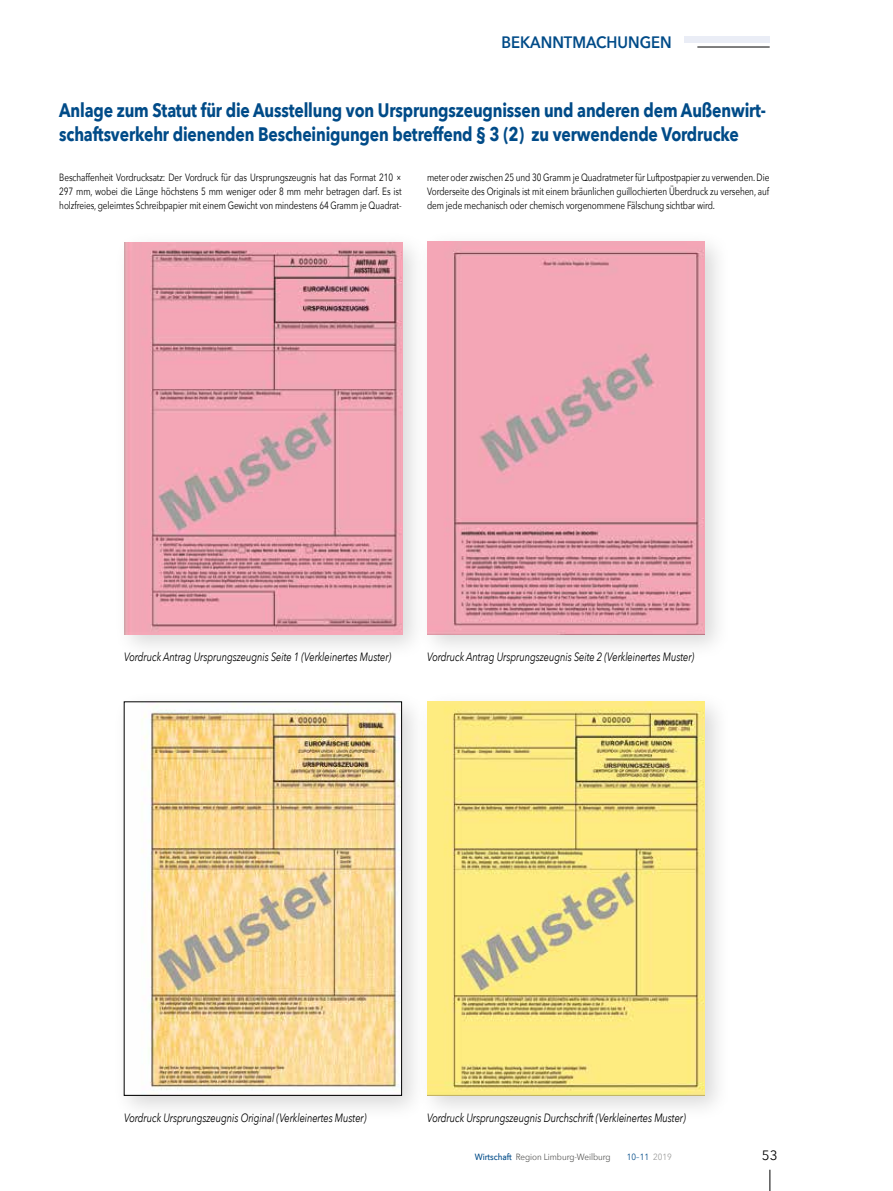
<style>
.page{position:relative;width:893px;height:1191px;background:#fff}
.page>*{position:absolute;margin:0;border:0;box-sizing:border-box;transform-origin:0 0}
.t1{font:700 19.5px/24px "Avenir Next";letter-spacing:-.01em;color:#004b88;scale:.81 1}
.t2{font:600 16.5px "Avenir Next";color:#004b88;scale:.9 1}
.t3{font:13.5px "Avenir Next";color:#000}
.t4{font:italic 12px "Avenir Next";letter-spacing:-.01em;color:#000;scale:.78 1}
.t5{font:10.5px/14.2px "Avenir Next";letter-spacing:-.01em;color:#000;text-align:justify;scale:.78 1}
.t6{font:9px "Avenir Next";letter-spacing:-.005em;color:#575756;scale:.9 1}
.t7{font:9px "Avenir Next";letter-spacing:-.005em;color:#004b88;scale:.9 1}
.s1{font-weight:500;color:#004b88}
.s2{color:#9d9d9c}
</style>
<div class="page">
<hr style="left:697px;top:47px;width:73px;height:1px;background:#000">
<svg style="left:770px;top:1169px;width:1px;height:22px"></svg>
<div style="left:685px;top:36px;width:85px;height:7px;background:#eaedf6"></div>
<div style="left:114px;top:231px;width:314px;height:429px;background:#000;opacity:.15"></div>
<img style="left:125px;top:242px;width:277px;height:392px">
<div style="left:416px;top:230px;width:315px;height:430px;background:#000;opacity:.15"></div>
<img style="left:427px;top:241px;width:278px;height:393px">
<div style="left:113px;top:690px;width:315px;height:431px;background:#000;opacity:.15"></div>
<img style="left:126px;top:703px;width:274px;height:390px">
<div style="left:416px;top:690px;width:315px;height:431px;background:#000;opacity:.15"></div>
<img style="left:427px;top:702px;width:278px;height:393px">
<h2 class="t2" style="left:502px;top:28px;width:191px">BEKANNTMACHUNGEN</h2>
<h1 class="t1" style="left:59px;top:98px;width:874px">Anlage zum Statut für die Ausstellung von Ursprungszeugnissen und anderen dem Außenwirt&shy;schaftsverkehr dienenden Bescheinigungen betreffend § 3 (2) zu verwendende Vordrucke</h1>
<p class="t5" style="left:59px;top:169px;width:440px">Beschaffenheit Vordrucksatz: Der Vordruck für das Ursprungszeugnis hat das Format 210 × 297 mm, wobei die Länge höchstens 5 mm weniger oder 8 mm mehr betragen darf. Es ist holzfreies, geleimtes Schreibpapier mit einem Gewicht von mindestens 64 Gramm je Quadrat-</p>
<p class="t5" style="left:427px;top:169px;width:440px">meter oder zwischen 25 und 30 Gramm je Quadratmeter für Luftpostpapier zu verwenden. Die Vorderseite des Originals ist mit einem bräunlichen guillochierten Überdruck zu versehen, auf dem jede mechanisch oder chemisch vorgenommene Fälschung sichtbar wird.</p>
<p class="t4" style="left:124px;top:646px;width:344px">Vordruck Antrag Ursprungszeugnis Seite 1 (Verkleinertes Muster)</p>
<p class="t4" style="left:427px;top:646px;width:344px">Vordruck Antrag Ursprungszeugnis Seite 2 (Verkleinertes Muster)</p>
<p class="t4" style="left:124px;top:1108px;width:312px">Vordruck Ursprungszeugnis Original (Verkleinertes Muster)</p>
<p class="t4" style="left:427px;top:1108px;width:333px">Vordruck Ursprungszeugnis Durchschrift (Verkleinertes Muster)</p>
<p class="t6" style="left:475px;top:1149px;width:152px"><span class="s1">Wirtschaft</span> Region Limburg-Weilburg</p>
<p class="t7" style="left:627px;top:1149px;width:52px">10–11 <span class="s2">2019</span></p>
<p class="t3" style="left:762px;top:1144px;width:17px">53</p>
</div>
